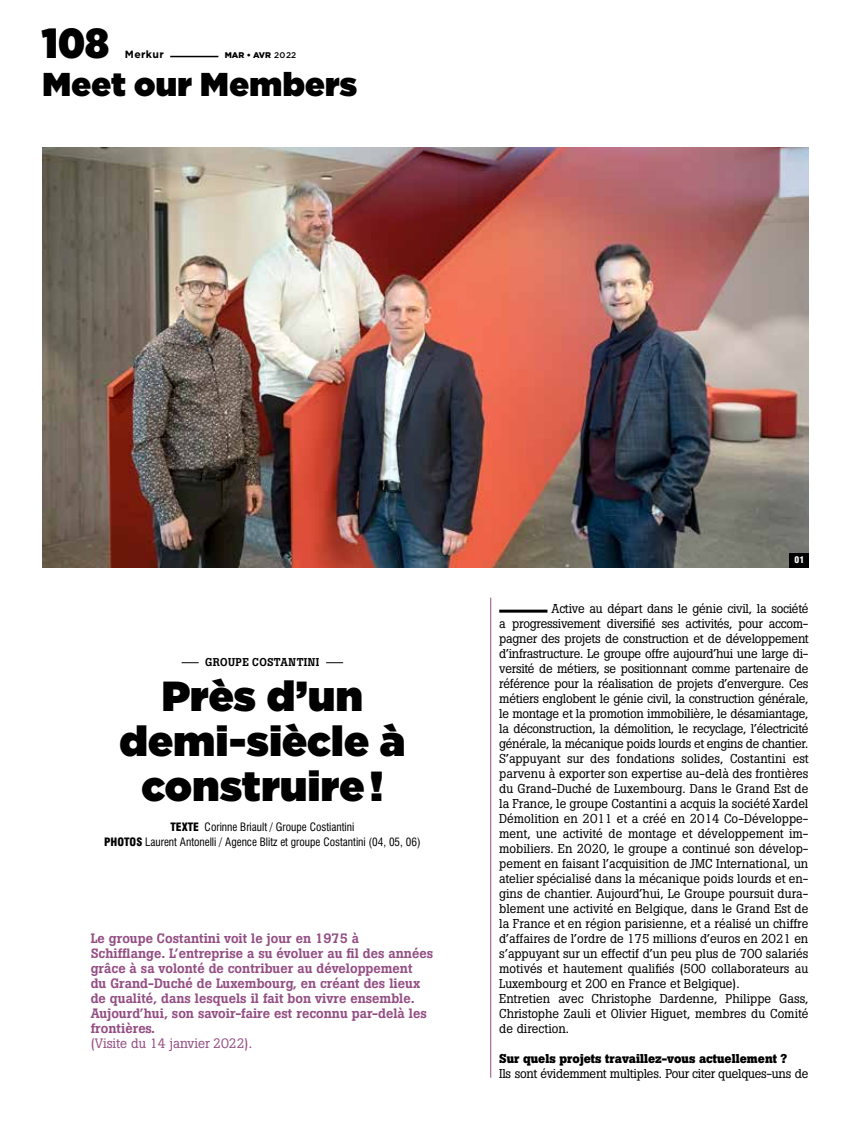
<style>
.page{position:relative;width:851px;height:1127px;background:#fff}
.page>*{position:absolute;margin:0;border:0;box-sizing:border-box;transform-origin:0 0}
.t1{font:42px/45px "Gotham Ultra";letter-spacing:.005em;color:#000;text-align:center}
.t2{font:900 42px "Gotham Narrow";color:#000}
.t3{font:33px "Gotham Ultra";letter-spacing:.01em;color:#000}
.t4{font:500 13.5px/15px "Boton Pro";color:#934e83}
.t5{font:13.5px "Boton Pro";color:#934e83}
.t6{font:12.75px/15px "Boton Pro";color:#000}
.t7{font:12.75px "Boton Pro";letter-spacing:-.02em;color:#000}
.t8{font:700 12.75px "Boton Pro";color:#000}
.t9{font:condensed 11.25px/15px "Swiss 721 BT";color:#000;text-align:center}
.t10{font:500 11.25px "Boton Pro";letter-spacing:.035em;color:#000}
.t11{font:700 10.5px "Gotham";letter-spacing:.035em;color:#000}
.t12{font:900 condensed 9px "Swiss 721 BT";color:#fff}
.t13{font:900 8.25px "Gotham";color:#000}
.s1{font-weight:500}
.s2{font-weight:900}
</style>
<div class="page">
<img style="left:43px;top:148px;width:765px;height:420px">
<hr style="left:499px;top:610px;width:48px;height:3px;background:#000">
<hr style="left:490px;top:598px;width:1px;height:480px;background:#934e83">
<svg style="left:181px;top:662px;width:17px;height:1px"></svg>
<svg style="left:326px;top:662px;width:17px;height:1px"></svg>
<hr style="left:170px;top:56px;width:48px;height:1px;background:#000">
<div style="left:789px;top:553px;width:19px;height:15px;background:#000"></div>
<h1 class="t2" style="left:42px;top:14px;width:68px">108</h1>
<p class="t11" style="left:125px;top:48px;width:40px">Merkur</p>
<p class="t13" style="left:225px;top:50px;width:73px">MAR • AVR <span class="s1">2022</span></p>
<h2 class="t3" style="left:43px;top:65px;width:316px">Meet our Members</h2>
<p class="t10" style="left:205px;top:655px;width:116px">GROUPE COSTANTINI</p>
<h1 class="t1" style="left:119px;top:673px;width:287px">Près d’un demi-siècle à construire!</h1>
<p class="t9" style="left:104px;top:819px;width:318px"><span class="s2">TEXTE</span> Corinne Briault / Groupe Costiantini<br><span class="s2">PHOTOS</span> Laurent Antonelli / Agence Blitz et groupe Costantini (04, 05, 06)</p>
<p class="t4" style="left:91px;top:930px;width:344px">Le groupe Costantini voit le jour en 1975 à Schifflange. L’entreprise a su évoluer au fil des années grâce à sa volonté de contribuer au développement<br>du Grand-Duché de Luxembourg, en créant des lieux de qualité, dans lesquels il fait bon vivre ensemble.<br>Aujourd’hui, son savoir-faire est reconnu par-delà les frontières.</p>
<p class="t5" style="left:91px;top:1034px;width:163px">(Visite du 14 janvier 2022).</p>
<p class="t12" style="left:794px;top:555px;width:11px">01</p>
<p class="t6" style="left:499px;top:601px;width:311px;text-indent:52px">Active au départ dans le génie civil, la société a progressivement diversifié ses activités, pour accom&shy;pagner des projets de construction et de développement d’infrastructure. Le groupe offre aujourd’hui une large di&shy;versité de métiers, se positionnant comme partenaire de référence pour la réalisation de projets d’envergure. Ces métiers englobent le génie civil, la construction générale, le montage et la promotion immobilière, le désamiantage, la déconstruction, la démolition, le recyclage, l’électricité générale, la mécanique poids lourds et engins de chantier.<br>S’appuyant sur des fondations solides, Costantini est parvenu à exporter son expertise au-delà des frontières du Grand-Duché de Luxembourg. Dans le Grand Est de la France, le groupe Costantini a acquis la société Xardel Démolition en 2011 et a créé en 2014 Co-Développe&shy;ment, une activité de montage et développement im&shy;mobiliers. En 2020, le groupe a continué son dévelop&shy;pement en faisant l’acquisition de JMC International, un atelier spécialisé dans la mécanique poids lourds et en&shy;gins de chantier. Aujourd’hui, Le Groupe poursuit dura&shy;blement une activité en Belgique, dans le Grand Est de la France et en région parisienne, et a réalisé un chiffre d’affaires de l’ordre de 175 millions d’euros en 2021 en s’appuyant sur un effectif d’un peu plus de 700 salariés motivés et hautement qualifiés (500 collaborateurs au Luxembourg et 200 en France et Belgique).<br>Entretien avec Christophe Dardenne, Philippe Gass, Christophe Zauli et Olivier Higuet, membres du Comité de direction.</p>
<p class="t8" style="left:499px;top:1050px;width:289px">Sur quels projets travaillez-vous actuellement ?</p>
<p class="t7" style="left:499px;top:1065px;width:310px">Ils sont évidemment multiples. Pour citer quelques-uns de</p>
</div>
